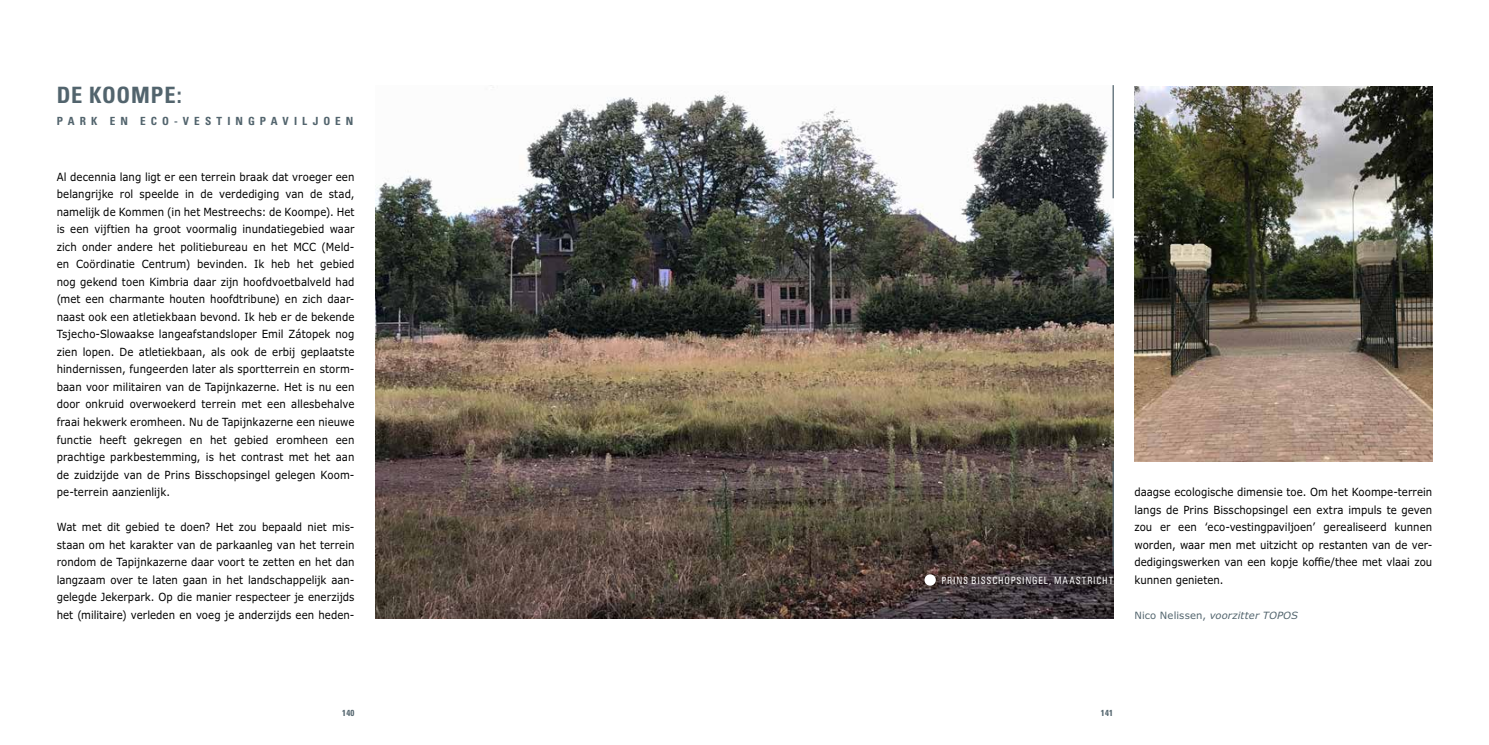
<style>
.page{position:relative;width:1489px;height:745px;background:#fff}
.page>*{position:absolute;margin:0;border:0;box-sizing:border-box;transform-origin:0 0}
.t1{font:700 condensed 22.5px "Univers";letter-spacing:.035em;color:#52646d}
.t2{font:11.25px/17.5px "Verdana Pro";letter-spacing:.005em;color:#000;text-align:justify;scale:.9 1}
.t3{font:700 condensed 11.25px "Univers";letter-spacing:.45em;color:#52646d}
.t4{font:condensed 10px "Univers";letter-spacing:.09em;color:#fff;scale:.9 1}
.t5{font:italic 10px "Verdana Pro";letter-spacing:.01em;color:#52646d}
.t6{font:700 condensed 8.75px "Univers";letter-spacing:.04em;color:#52646d}
.s1{font-style:normal}
</style>
<div class="page">
<img style="left:376px;top:85px;width:737px;height:533px">
<img style="left:1134px;top:86px;width:298px;height:375px">
<hr style="left:1112px;top:460px;width:1px;height:105px;background:#52646d">
<hr style="left:1112px;top:85px;width:1px;height:113px;background:#52646d">
<div style="left:924px;top:574px;width:11px;height:11px;background:#fff;border-radius:50%"></div>
<h1 class="t1" style="left:57px;top:81px;width:126px">DE KOOMPE:</h1>
<p class="t3" style="left:57px;top:114px;width:298px">PARK EN ECO-VESTINGPAVILJOEN</p>
<p class="t2" style="left:57px;top:168px;width:332px">Al decennia lang ligt er een terrein braak dat vroeger een belangrijke rol speelde in de verdediging van de stad, namelijk de Kommen (in het Mestreechs: de Koompe). Het is een vijftien ha groot voormalig inundatiegebied waar zich onder andere het politiebureau en het MCC (Meld&shy;en Coördinatie Centrum) bevinden. Ik heb het gebied nog gekend toen Kimbria daar zijn hoofdvoetbalveld had (met een charmante houten hoofdtribune) en zich daar&shy;naast ook een atletiekbaan bevond. Ik heb er de bekende Tsjecho-Slowaakse langeafstandsloper Emil Zátopek nog zien lopen. De atletiekbaan, als ook de erbij geplaatste hindernissen, fungeerden later als sportterrein en storm&shy;baan voor militairen van de Tapijnkazerne. Het is nu een door onkruid overwoekerd terrein met een allesbehalve fraai hekwerk eromheen. Nu de Tapijnkazerne een nieuwe functie heeft gekregen en het gebied eromheen een prachtige parkbestemming, is het contrast met het aan de zuidzijde van de Prins Bisschopsingel gelegen Koom&shy;pe-terrein aanzienlijk.</p>
<p class="t2" style="left:57px;top:518px;width:332px">Wat met dit gebied te doen? Het zou bepaald niet mis&shy;staan om het karakter van de parkaanleg van het terrein rondom de Tapijnkazerne daar voort te zetten en het dan langzaam over te laten gaan in het landschappelijk aan&shy;gelegde Jekerpark. Op die manier respecteer je enerzijds het (militaire) verleden en voeg je anderzijds een heden-</p>
<p class="t4" style="left:941px;top:573px;width:192px">PRINS BISSCHOPSINGEL, MAASTRICHT</p>
<p class="t2" style="left:1134px;top:483px;width:332px">daagse ecologische dimensie toe. Om het Koompe-terrein langs de Prins Bisschopsingel een extra impuls te geven zou er een ‘eco-vestingpaviljoen’ gerealiseerd kunnen worden, waar men met uitzicht op restanten van de ver&shy;dedigingswerken van een kopje koffie/thee met vlaai zou kunnen genieten.</p>
<p class="t5" style="left:1134px;top:608px;width:165px"><span class="s1">Nico Nelissen,</span> voorzitter TOPOS</p>
<p class="t6" style="left:342px;top:707px;width:14px">140</p>
<p class="t6" style="left:1100px;top:707px;width:14px">141</p>
</div>
